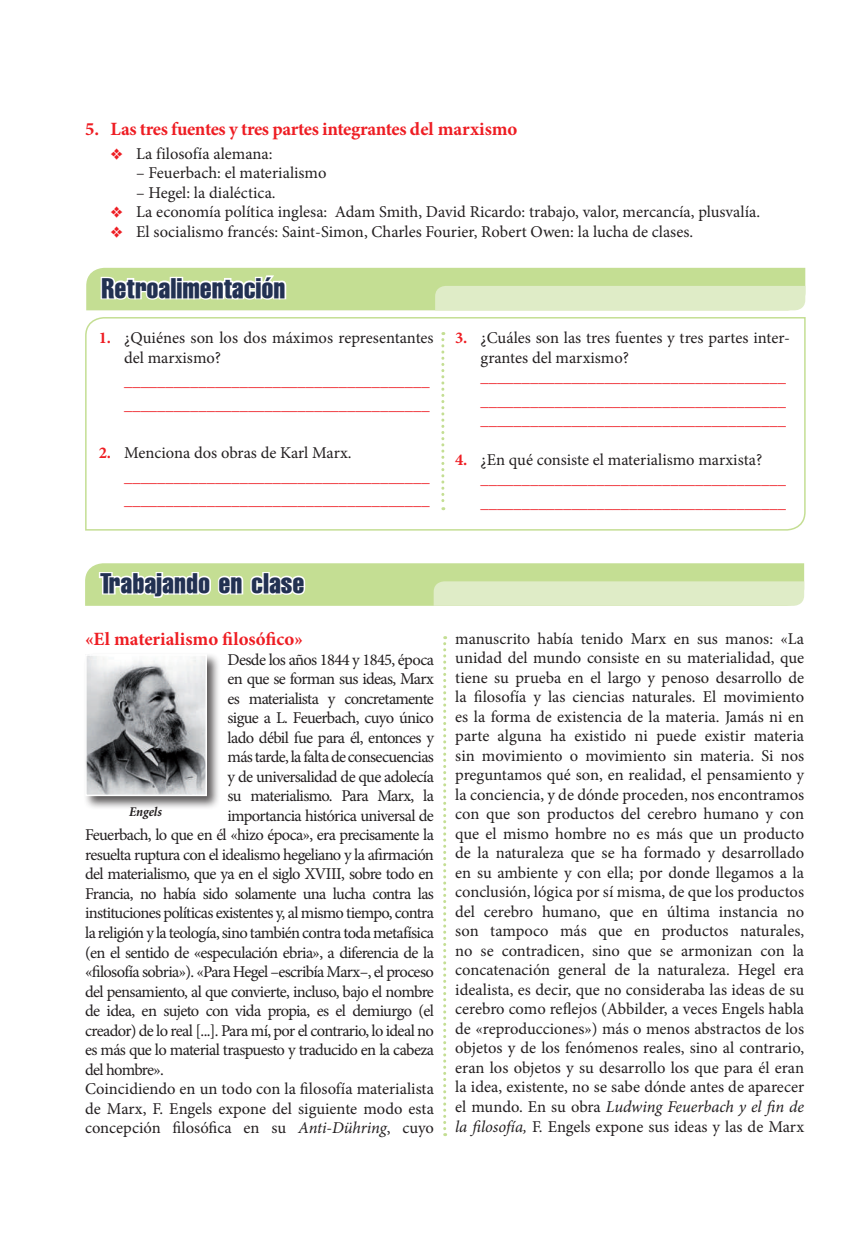
<style>
.page{position:relative;width:868px;height:1234px;background:#fff}
.page>*{position:absolute;margin:0;border:0;box-sizing:border-box;transform-origin:0 0}
.t1{font:27px "Triumvirate Compressed";color:#223152}
.t2{font:700 18.75px "Minion Pro";letter-spacing:-.01em;color:#ee1d23}
.t3{font:16.5px/19.5px "Minion Pro";letter-spacing:-.035em;color:#231f20;text-align:justify}
.t4{font:16.5px/19.5px "Minion Pro";color:#231f20}
.t5{font:16.5px/23.7px "Minion Pro";letter-spacing:-.005em;color:#ee1d23}
.t6{font:16.5px/19.5px "Minion Pro";letter-spacing:-.005em;color:#231f20}
.t7{font:italic 700 condensed 13.5px "Minion Pro";color:#231f20}
.s1{font-weight:700;color:#ee1d23}
.s2{font-weight:700}
.s3{color:#231f20}
.s4{color:#ee1d23}
.s5{font-style:italic}
</style>
<div class="page">
<svg style="left:443px;top:636px;width:3px;height:499px"></svg>
<svg style="left:86px;top:268px;width:719px;height:42px;background:#d2e5ad"></svg>
<svg style="left:85px;top:317px;width:721px;height:214px"></svg>
<svg style="left:441px;top:332px;width:3px;height:178px"></svg>
<svg style="left:85px;top:563px;width:719px;height:43px;background:#d2e5ae"></svg>
<div style="left:83px;top:652px;width:138px;height:158px;background:#231f20;opacity:.75"></div>
<img style="left:88px;top:657px;width:116px;height:136px">
<div style="left:85px;top:654px;width:122px;height:142px;border:2px solid #fff"></div>
<p class="t2" style="left:85px;top:116px;width:434px">5. Las tres fuentes y tres partes integrantes del marxismo</p>
<p class="t4" style="left:136px;top:144px;width:138px">La filosofía alemana:</p>
<p class="t4" style="left:136px;top:163px;width:192px">– Feuerbach: el materialismo</p>
<p class="t4" style="left:136px;top:183px;width:625px">– Hegel: la dialéctica.<br>La economía política inglesa: Adam Smith, David Ricardo: trabajo, valor, mercancía, plusvalía.<br>El socialismo francés: Saint-Simon, Charles Fourier, Robert Owen: la lucha de clases.</p>
<h1 class="t1" style="left:101px;top:270px;width:186px">Retroalimentación</h1>
<p class="t4" style="left:124px;top:328px;width:311px;text-indent:-26px"><span class="s1">1.</span> ¿Quiénes son los dos máximos representantes del marxismo?</p>
<p class="t5" style="left:124px;top:369px;width:307px">_____________________________________ _____________________________________</p>
<p class="t5" style="left:124px;top:440px;width:307px;text-indent:-26px"><span class="s2">2.</span> <span class="s3">Menciona dos obras de Karl Marx. </span>_____________________________________ _____________________________________</p>
<p class="t4" style="left:480px;top:328px;width:311px;text-indent:-26px"><span class="s1">3.</span> ¿Cuáles son las tres fuentes y tres partes inter&shy;grantes del marxismo?</p>
<p class="t5" style="left:480px;top:365px;width:307px">_____________________________________ _____________________________________</p>
<p class="t5" style="left:480px;top:408px;width:307px">_____________________________________</p>
<p class="t6" style="left:480px;top:449px;width:307px;text-indent:-26px"><span class="s1">4.</span> ¿En qué consiste el materialismo marxista? <span class="s4">_____________________________________</span></p>
<p class="t5" style="left:480px;top:490px;width:307px">_____________________________________</p>
<h1 class="t1" style="left:100px;top:565px;width:206px">Trabajando en clase</h1>
<p class="t2" style="left:85px;top:626px;width:219px">«El materialismo filosófico»</p>
<p class="t3" style="left:227px;top:649px;width:208px">Desde los años 1844 y 1845, época</p>
<p class="t3" style="left:227px;top:669px;width:208px">en que se forman sus ideas, Marx</p>
<p class="t3" style="left:227px;top:688px;width:208px">es materialista y concretamente</p>
<p class="t3" style="left:227px;top:708px;width:208px">sigue a L. Feuerbach, cuyo único</p>
<p class="t3" style="left:227px;top:727px;width:208px">lado débil fue para él, entonces y</p>
<p class="t3" style="left:227px;top:747px;width:208px">más tarde, la falta de consecuencias</p>
<p class="t3" style="left:227px;top:766px;width:208px">y de universalidad de que adolecía</p>
<p class="t3" style="left:227px;top:786px;width:208px">su materialismo. Para Marx, la</p>
<p class="t3" style="left:227px;top:805px;width:208px">importancia histórica universal de</p>
<p class="t3" style="left:85px;top:825px;width:350px">Feuerbach, lo que en él «hizo época», era precisamente la</p>
<p class="t3" style="left:85px;top:844px;width:350px">resuelta ruptura con el idealismo hegeliano y la afirmación</p>
<p class="t3" style="left:85px;top:864px;width:350px">del materialismo, que ya en el siglo XVIII, sobre todo en</p>
<p class="t3" style="left:85px;top:883px;width:350px">Francia, no había sido solamente una lucha contra las</p>
<p class="t3" style="left:85px;top:903px;width:350px">instituciones políticas existentes y, al mismo tiempo, contra</p>
<p class="t3" style="left:85px;top:922px;width:350px">la religión y la teología, sino también contra toda metafísica</p>
<p class="t3" style="left:85px;top:942px;width:350px">(en el sentido de «especulación ebria», a diferencia de la</p>
<p class="t3" style="left:85px;top:961px;width:350px">«filosofía sobria»). «Para Hegel –escribía Marx–, el proceso</p>
<p class="t3" style="left:85px;top:981px;width:350px">del pensamiento, al que convierte, incluso, bajo el nombre</p>
<p class="t3" style="left:85px;top:1000px;width:350px">de idea, en sujeto con vida propia, es el demiurgo (el</p>
<p class="t3" style="left:85px;top:1020px;width:350px">creador) de lo real [...]. Para mí, por el contrario, lo ideal no</p>
<p class="t3" style="left:85px;top:1039px;width:350px">es más que lo material traspuesto y traducido en la cabeza</p>
<p class="t3" style="left:85px;top:1059px;width:80px">del hombre».</p>
<p class="t4" style="left:85px;top:1078px;width:350px">Coincidiendo en un todo con la filosofía materialista</p>
<p class="t4" style="left:85px;top:1098px;width:350px">de Marx, F. Engels expone del siguiente modo esta</p>
<p class="t4" style="left:85px;top:1117px;width:350px">concepción filosófica en su <span class="s5">Anti-Dühring</span>, cuyo</p>
<p class="t7" style="left:129px;top:802px;width:34px">Engels</p>
<p class="t3" style="left:455px;top:628px;width:350px">manuscrito había tenido Marx en sus manos: «La unidad del mundo consiste en su materialidad, que tiene su prueba en el largo y penoso desarrollo de la filosofía y las ciencias naturales. El movimiento es la forma de existencia de la materia. Jamás ni en parte alguna ha existido ni puede existir materia sin movimiento o movimiento sin materia. Si nos preguntamos qué son, en realidad, el pensamiento y la conciencia, y de dónde proceden, nos encontramos con que son productos del cerebro humano y con que el mismo hombre no es más que un producto de la naturaleza que se ha formado y desarrollado en su ambiente y con ella; por donde llegamos a la conclusión, lógica por sí misma, de que los productos del cerebro humano, que en última instancia no son tampoco más que en productos naturales, no se contradicen, sino que se armonizan con la concatenación general de la naturaleza. Hegel era idealista, es decir, que no consideraba las ideas de su cerebro como reflejos (Abbilder, a veces Engels habla de «reproducciones») más o menos abstractos de los objetos y de los fenómenos reales, sino al contrario, eran los objetos y su desarrollo los que para él eran la idea, existente, no se sabe dónde antes de aparecer el mundo. En su obra <span class="s5">Ludwing Feuerbach y el fin de la filosofía,</span> F. Engels expone sus ideas y las de Marx</p>
</div>
